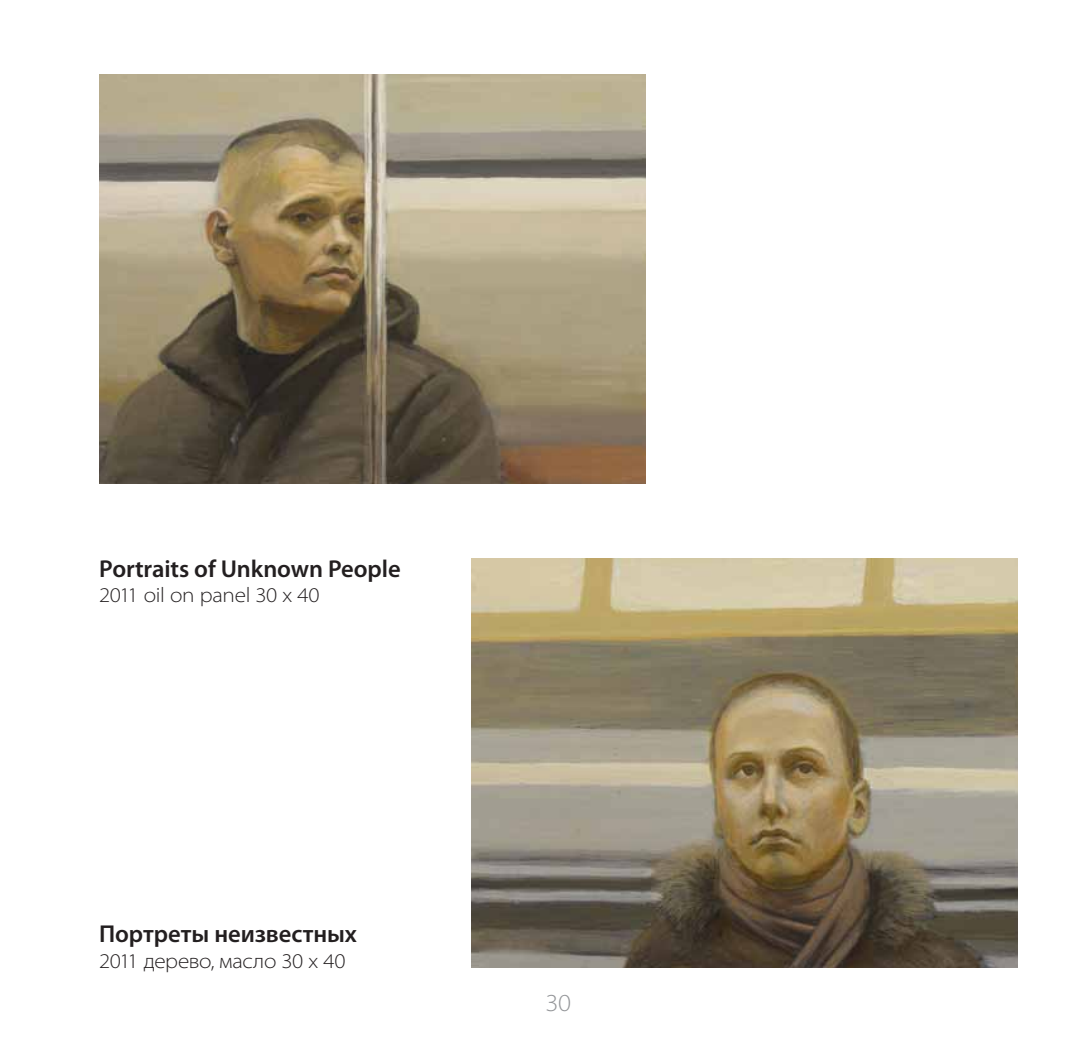
<style>
.page{position:relative;width:1092px;height:1042px;background:#fff}
.page>*{position:absolute;margin:0;border:0;box-sizing:border-box;transform-origin:0 0}
.t1{font:600 24.5px "Myriad Pro";letter-spacing:-.005em;color:#231f20}
.t2{font:300 semi-expanded 24.5px "Myriad Pro";color:#939598}
.t3{font:300 semi-expanded 21px "Myriad Pro";letter-spacing:-.015em;color:#231f20}
</style>
<div class="page">
<img style="left:99px;top:74px;width:546px;height:410px">
<img style="left:471px;top:558px;width:546px;height:409px">
<p class="t1" style="left:99px;top:553px;width:303px">Portraits of Unknown People</p>
<p class="t3" style="left:99px;top:582px;width:222px">2011 oil on panel 30 х 40</p>
<p class="t1" style="left:99px;top:918px;width:259px">Портреты неизвестных</p>
<p class="t3" style="left:99px;top:948px;width:248px">2011 дерево, масло 30 х 40</p>
<p class="t2" style="left:545px;top:987px;width:27px">30</p>
</div>
